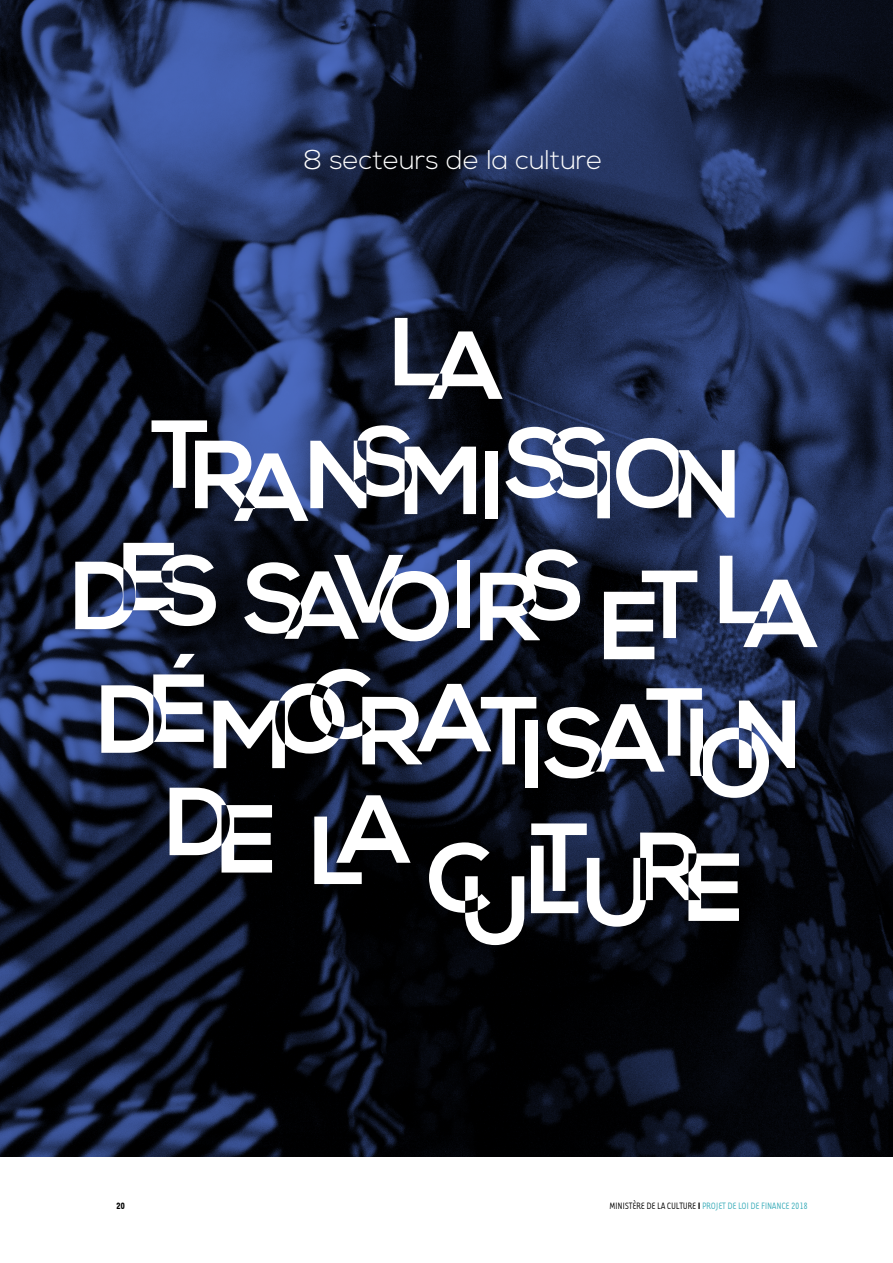
<style>
.page{position:relative;width:893px;height:1263px;background:#fff}
.page>*{position:absolute;margin:0;border:0;box-sizing:border-box;transform-origin:0 0}
.t1{font:300 27px "Nexa";color:#fff}
.t2{font:10.5px "Tarzana Narrow";letter-spacing:-.025em;color:#3badba}
.t3{font:700 10.5px "Tarzana Narrow";color:#000}
.s1{color:#000}
.s2{font-weight:700;color:#000}
</style>
<div class="page">
<img style="left:0;top:0;width:893px;height:1157px">
<svg style="left:395px;top:318px;width:108px;height:81px"></svg>
<svg style="left:152px;top:420px;width:324px;height:101px"></svg>
<div style="left:485px;top:451px;width:13px;height:67px;background:#fff"></div>
<svg style="left:505px;top:427px;width:105px;height:91px"></svg>
<svg style="left:616px;top:438px;width:119px;height:80px"></svg>
<svg style="left:75px;top:543px;width:141px;height:86px"></svg>
<svg style="left:244px;top:555px;width:205px;height:86px"></svg>
<div style="left:457px;top:561px;width:12px;height:67px;background:#fff"></div>
<svg style="left:480px;top:549px;width:100px;height:91px"></svg>
<svg style="left:604px;top:571px;width:93px;height:88px"></svg>
<svg style="left:720px;top:556px;width:98px;height:91px"></svg>
<svg style="left:173px;top:654px;width:21px;height:14px"></svg>
<svg style="left:101px;top:674px;width:103px;height:79px"></svg>
<svg style="left:213px;top:669px;width:323px;height:99px"></svg>
<div style="left:526px;top:720px;width:12px;height:68px;background:#fff"></div>
<svg style="left:544px;top:688px;width:251px;height:110px"></svg>
<svg style="left:170px;top:788px;width:102px;height:84px"></svg>
<svg style="left:314px;top:795px;width:97px;height:89px"></svg>
<svg style="left:429px;top:842px;width:95px;height:103px"></svg>
<svg style="left:531px;top:823px;width:208px;height:104px"></svg>
<h1 class="t1" style="left:304px;top:144px;width:300px">8 secteurs de la culture</h1>
<p class="t3" style="left:116px;top:1199px;width:10px">20</p>
<p class="t2" style="left:609px;top:1199px;width:200px"><span class="s1">MINISTÈRE DE LA CULTURE</span> <span class="s2">I</span> PROJET DE LOI DE FINANCE 2018</p>
</div>
